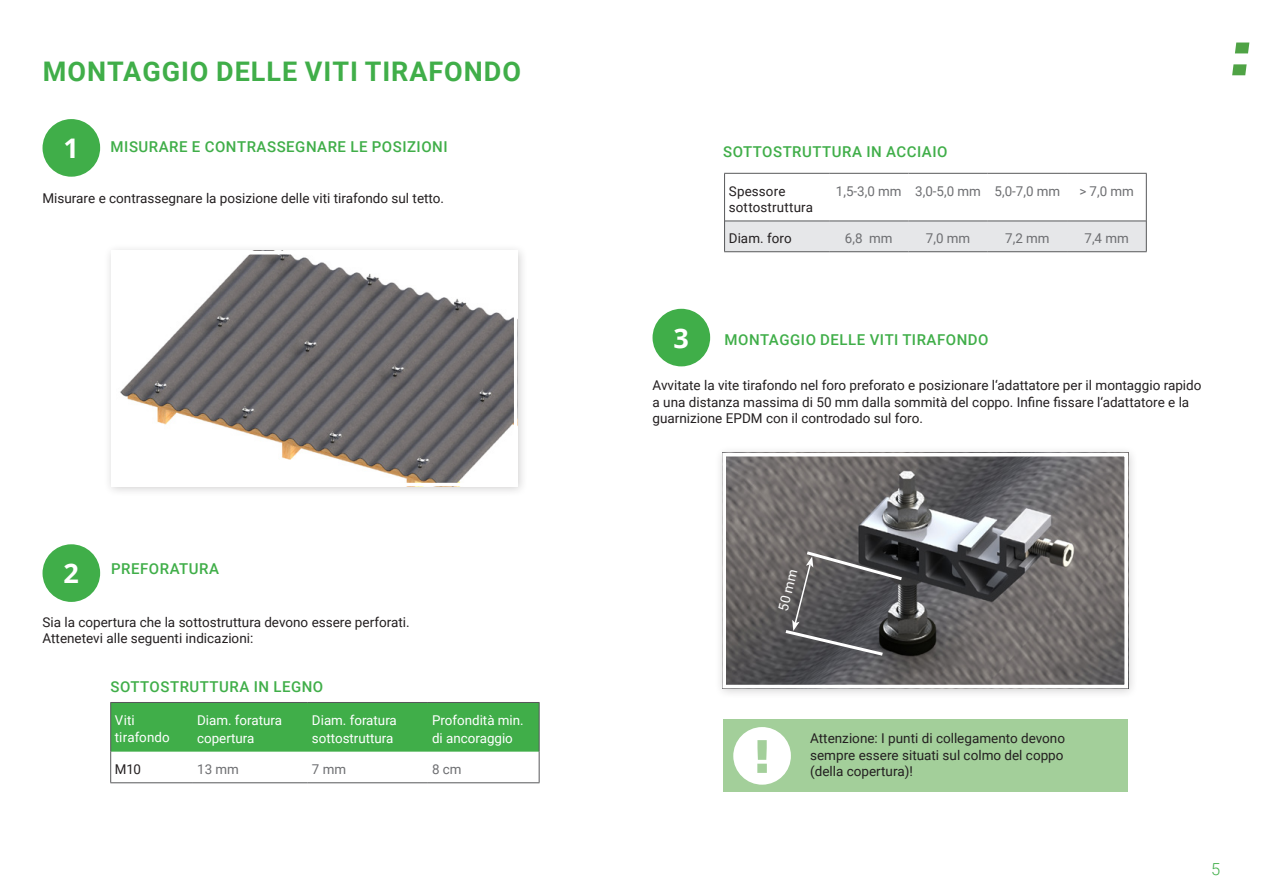
<style>
.page{position:relative;width:1263px;height:893px;background:#fff}
.page>*{position:absolute;margin:0;border:0;box-sizing:border-box;transform-origin:0 0}
.t1{font:700 27px "Roboto";letter-spacing:.035em;color:#40ae49}
.t2{font:700 27px "Open Sans";color:#fff}
.t3{font:300 16.5px "Roboto";color:#40ae49}
.t4{font:500 15px "Roboto";letter-spacing:.035em;color:#40ae49}
.t5{font:13.5px/16.2px "Roboto";color:#231f20}
.t6{font:13.5px/18px "Roboto";color:#fff}
.t7{font:13.5px "Roboto";color:#6d6e71}
</style>
<div class="page">
<svg style="left:1235px;top:43px;width:14px;height:10px"></svg>
<svg style="left:1232px;top:64px;width:14px;height:11px"></svg>
<div style="left:103px;top:243px;width:425px;height:255px;background:#231f20;opacity:.21"></div>
<img style="left:117px;top:256px;width:396px;height:225px">
<div style="left:725px;top:222px;width:421px;height:29px;background:#e6e7e9"></div>
<hr style="left:1146px;top:221px;width:1px;height:30px;background:#57585a">
<hr style="left:724px;top:173px;width:105px;height:1px;background:#57585a">
<hr style="left:829px;top:173px;width:79px;height:1px;background:#57585a">
<hr style="left:908px;top:173px;width:80px;height:1px;background:#57585a">
<hr style="left:988px;top:173px;width:79px;height:1px;background:#57585a">
<hr style="left:1067px;top:173px;width:80px;height:1px;background:#57585a">
<hr style="left:725px;top:221px;width:104px;height:1px;background:#57585a">
<hr style="left:829px;top:221px;width:79px;height:1px;background:#57585a">
<hr style="left:908px;top:221px;width:80px;height:1px;background:#57585a">
<hr style="left:988px;top:221px;width:79px;height:1px;background:#57585a">
<hr style="left:1067px;top:221px;width:79px;height:1px;background:#57585a">
<hr style="left:724px;top:251px;width:105px;height:1px;background:#57585a">
<hr style="left:829px;top:251px;width:79px;height:1px;background:#57585a">
<hr style="left:908px;top:251px;width:80px;height:1px;background:#57585a">
<hr style="left:988px;top:251px;width:79px;height:1px;background:#57585a">
<hr style="left:1067px;top:251px;width:80px;height:1px;background:#57585a">
<hr style="left:724px;top:174px;width:1px;height:47px;background:#57585a">
<hr style="left:1146px;top:174px;width:1px;height:47px;background:#57585a">
<hr style="left:724px;top:221px;width:1px;height:30px;background:#57585a">
<div style="left:111px;top:703px;width:428px;height:49px;background:#40ae49"></div>
<hr style="left:110px;top:702px;width:83px;height:1px;background:#57585a">
<hr style="left:193px;top:702px;width:115px;height:1px;background:#57585a">
<hr style="left:308px;top:702px;width:120px;height:1px;background:#57585a">
<hr style="left:428px;top:702px;width:111px;height:1px;background:#57585a">
<hr style="left:110px;top:703px;width:1px;height:49px;background:#57585a">
<hr style="left:539px;top:703px;width:1px;height:49px;background:#57585a">
<hr style="left:110px;top:752px;width:1px;height:30px;background:#57585a">
<hr style="left:539px;top:752px;width:1px;height:30px;background:#57585a">
<hr style="left:110px;top:782px;width:83px;height:1px;background:#57585a">
<hr style="left:193px;top:782px;width:115px;height:1px;background:#57585a">
<hr style="left:308px;top:782px;width:120px;height:1px;background:#57585a">
<hr style="left:428px;top:782px;width:111px;height:1px;background:#57585a">
<div style="left:714px;top:445px;width:424px;height:254px;background:#231f20;opacity:.21"></div>
<img style="left:727px;top:458px;width:396px;height:225px">
<div style="left:722px;top:453px;width:406px;height:235px;border:4px solid #fff"></div>
<svg style="left:782px;top:549px;width:123px;height:109px;background:#59585a"></svg>
<div style="left:723px;top:719px;width:405px;height:72px;background:#a3cf9a"></div>
<svg style="left:733px;top:727px;width:58px;height:58px"></svg>
<div style="left:42px;top:119px;width:58px;height:58px;background:#40ae49;border-radius:50%"></div>
<div style="left:42px;top:544px;width:58px;height:58px;background:#40ae49;border-radius:50%"></div>
<div style="left:652px;top:309px;width:58px;height:58px;background:#40ae49;border-radius:50%"></div>
<h1 class="t1" style="left:43px;top:60px;width:479px">MONTAGGIO DELLE VITI TIRAFONDO</h1>
<h1 class="t2" style="left:64px;top:133px;width:17px">1</h1>
<p class="t4" style="left:111px;top:138px;width:339px">MISURARE E CONTRASSEGNARE LE POSIZIONI</p>
<p class="t5" style="left:43px;top:190px;width:403px">Misurare e contrassegnare la posizione delle viti tirafondo sul tetto.</p>
<h1 class="t2" style="left:64px;top:558px;width:17px">2</h1>
<p class="t4" style="left:111px;top:560px;width:109px">PREFORATURA</p>
<p class="t5" style="left:43px;top:613px;width:369px">Sia la copertura che la sottostruttura devono essere perforati.<br>Attenetevi alle seguenti indicazioni:</p>
<p class="t4" style="left:111px;top:678px;width:214px">SOTTOSTRUTTURA IN LEGNO</p>
<p class="t6" style="left:115px;top:712px;width:56px;line-height:16.5px">Viti tirafondo</p>
<p class="t6" style="left:197px;top:711px;width:86px">Diam. foratura copertura</p>
<p class="t6" style="left:312px;top:711px;width:86px">Diam. foratura sottostruttura</p>
<p class="t6" style="left:432px;top:711px;width:93px">Profondità min. di ancoraggio</p>
<p class="t5" style="left:115px;top:762px;width:28px">M10</p>
<p class="t7" style="left:197px;top:763px;width:43px">13 mm</p>
<p class="t7" style="left:312px;top:763px;width:36px">7 mm</p>
<p class="t7" style="left:432px;top:763px;width:31px">8 cm</p>
<p class="t4" style="left:723px;top:143px;width:226px">SOTTOSTRUTTURA IN ACCIAIO</p>
<p class="t5" style="left:729px;top:184px;width:86px">Spessore sottostruttura</p>
<p class="t7" style="left:836px;top:185px;width:226px">1,5-3,0 mm 3,0-5,0 mm 5,0-7,0 mm</p>
<p class="t7" style="left:1079px;top:185px;width:56px">&gt; 7,0 mm</p>
<p class="t5" style="left:729px;top:230px;width:64px">Diam. foro</p>
<p class="t7" style="left:845px;top:232px;width:49px">6,8 mm</p>
<p class="t7" style="left:926px;top:232px;width:46px">7,0 mm</p>
<p class="t7" style="left:1005px;top:232px;width:46px">7,2 mm</p>
<p class="t7" style="left:1084px;top:232px;width:46px">7,4 mm</p>
<h1 class="t2" style="left:674px;top:323px;width:17px">3</h1>
<p class="t4" style="left:724px;top:331px;width:266px">MONTAGGIO DELLE VITI TIRAFONDO</p>
<p class="t5" style="left:652px;top:378px;width:550px">Avvitate la vite tirafondo nel foro preforato e posizionare l‘adattatore per il montaggio rapido a una distanza massima di 50 mm dalla sommità del coppo. Infine fissare l‘adattatore e la guarnizione EPDM con il controdado sul foro.</p>
<p class="t6" style="left:775px;top:608px;width:44px;rotate:-76deg">50 mm</p>
<p class="t5" style="left:810px;top:730px;width:256px;text-align:justify">Attenzione: I punti di collegamento devono sempre essere situati sul colmo del coppo (della copertura)!</p>
<p class="t3" style="left:1211px;top:862px;width:11px">5</p>
</div>
